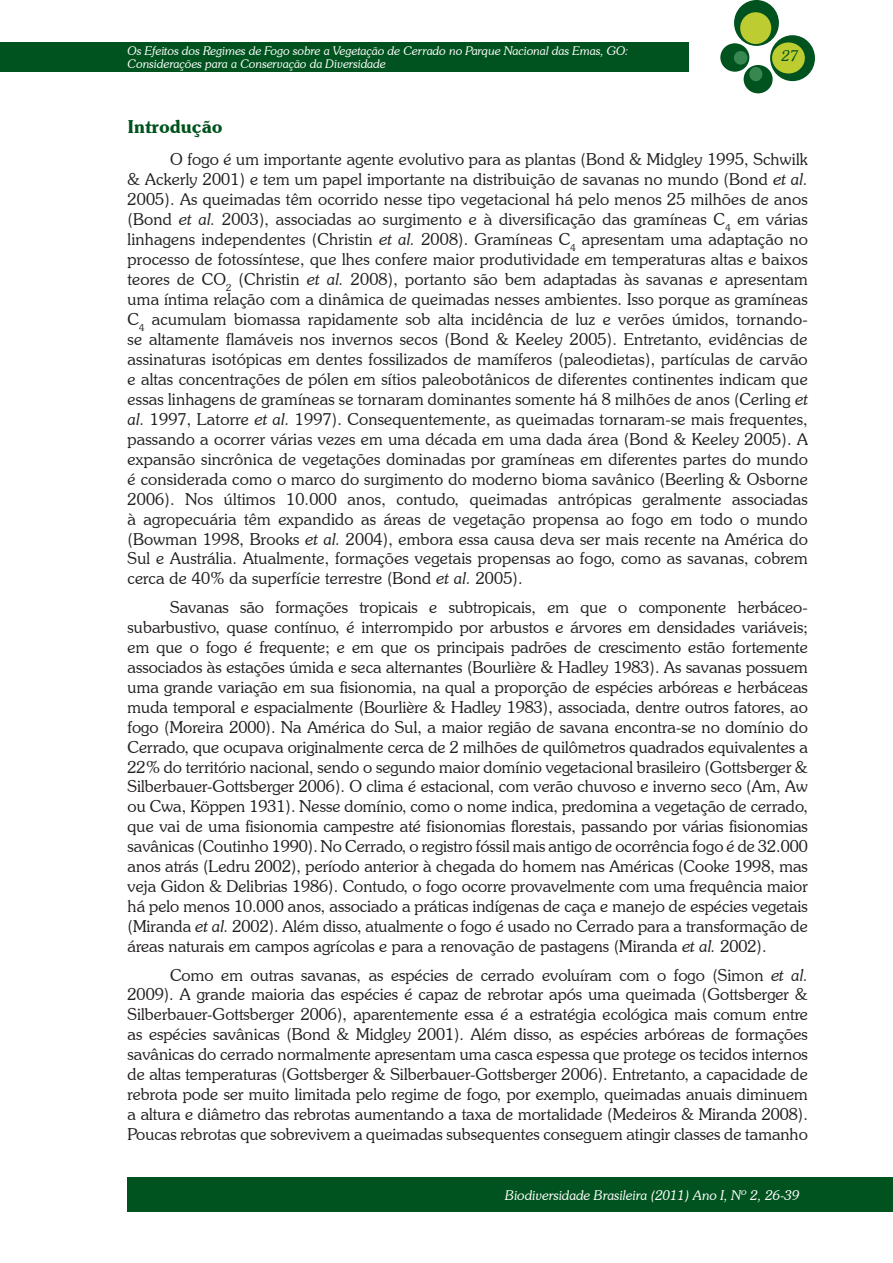
<style>
.page{position:relative;width:893px;height:1263px;background:#fff}
.page>*{position:absolute;margin:0;border:0;box-sizing:border-box;transform-origin:0 0}
.t1{font:600 18px "Souvenir IT Cby BT";color:#00531e}
.t2{font:300 16.5px/20px "Souvenir IT Cby BT";color:#231f20;text-align:justify}
.t3{font:italic 300 15px "Souvenir IT Cby BT";color:#00531e}
.t4{font:italic 300 13.5px "Souvenir IT Cby BT";color:#fff}
.t5{font:italic 300 12px/13.5px "Souvenir IT Cby BT";color:#fff}
.s1{font-style:italic}
</style>
<div class="page">
<div style="left:0;top:43px;width:689px;height:29px;background:#00531e"></div>
<div style="left:734px;top:0;width:45px;height:46px;background:#00531e;border-radius:50%"></div>
<div style="left:770px;top:35px;width:45px;height:46px;background:#00531e;border-radius:50%"></div>
<div style="left:720px;top:43px;width:29px;height:29px;background:#00531e;border-radius:50%"></div>
<div style="left:744px;top:65px;width:29px;height:28px;background:#00531e;border-radius:50%"></div>
<div style="left:740px;top:12px;width:31px;height:32px;background:#bdcd31;border-radius:50%"></div>
<div style="left:772px;top:42px;width:33px;height:31px;background:#bdcd31;border-radius:50%"></div>
<div style="left:734px;top:51px;width:13px;height:14px;background:#388750;border-radius:50%"></div>
<div style="left:749px;top:67px;width:13px;height:14px;background:#388750;border-radius:50%"></div>
<div style="left:128px;top:1178px;width:765px;height:34px;background:#00531e"></div>
<p class="t5" style="left:128px;top:44px;width:502px">Os Efeitos dos Regimes de Fogo sobre a Vegetação de Cerrado no Parque Nacional das Emas, GO:<br>Considerações para a Conservação da Diversidade</p>
<p class="t3" style="left:782px;top:46px;width:18px">27</p>
<p class="t1" style="left:128px;top:115px;width:97px">Introdução</p>
<p class="t2" style="left:128px;top:149px;width:682px;text-indent:43px">O fogo é um importante agente evolutivo para as plantas (Bond &amp; Midgley 1995, Schwilk &amp; Ackerly 2001) e tem um papel importante na distribuição de savanas no mundo (Bond <span class="s1">et al.<br></span>2005). As queimadas têm ocorrido nesse tipo vegetacional há pelo menos 25 milhões de anos (Bond <span class="s1">et al.</span> 2003), associadas ao surgimento e à diversificação das gramíneas C<sub>4</sub> em várias linhagens independentes (Christin <span class="s1">et al.</span> 2008). Gramíneas C<sub>4</sub> apresentam uma adaptação no processo de fotossíntese, que lhes confere maior produtividade em temperaturas altas e baixos teores de CO<sub>2</sub> (Christin <span class="s1">et al.</span> 2008), portanto são bem adaptadas às savanas e apresentam uma íntima relação com a dinâmica de queimadas nesses ambientes. Isso porque as gramíneas C<sub>4</sub> acumulam biomassa rapidamente sob alta incidência de luz e verões úmidos, tornando&shy;se altamente flamáveis nos invernos secos (Bond &amp; Keeley 2005). Entretanto, evidências de assinaturas isotópicas em dentes fossilizados de mamíferos (paleodietas), partículas de carvão e altas concentrações de pólen em sítios paleobotânicos de diferentes continentes indicam que essas linhagens de gramíneas se tornaram dominantes somente há 8 milhões de anos (Cerling <span class="s1">et al.</span> 1997, Latorre <span class="s1">et al.</span> 1997). Consequentemente, as queimadas tornaram-se mais frequentes, passando a ocorrer várias vezes em uma década em uma dada área (Bond &amp; Keeley 2005). A expansão sincrônica de vegetações dominadas por gramíneas em diferentes partes do mundo é considerada como o marco do surgimento do moderno bioma savânico (Beerling &amp; Osborne 2006). Nos últimos 10.000 anos, contudo, queimadas antrópicas geralmente associadas à agropecuária têm expandido as áreas de vegetação propensa ao fogo em todo o mundo (Bowman 1998, Brooks <span class="s1">et al.</span> 2004), embora essa causa deva ser mais recente na América do Sul e Austrália. Atualmente, formações vegetais propensas ao fogo, como as savanas, cobrem cerca de 40% da superfície terrestre (Bond <span class="s1">et al.</span> 2005).</p>
<p class="t2" style="left:128px;top:597px;width:682px;text-indent:43px">Savanas são formações tropicais e subtropicais, em que o componente herbáceo&shy;subarbustivo, quase contínuo, é interrompido por arbustos e árvores em densidades variáveis; em que o fogo é frequente; e em que os principais padrões de crescimento estão fortemente associados às estações úmida e seca alternantes (Bourlière &amp; Hadley 1983). As savanas possuem uma grande variação em sua fisionomia, na qual a proporção de espécies arbóreas e herbáceas muda temporal e espacialmente (Bourlière &amp; Hadley 1983), associada, dentre outros fatores, ao fogo (Moreira 2000). Na América do Sul, a maior região de savana encontra-se no domínio do Cerrado, que ocupava originalmente cerca de 2 milhões de quilômetros quadrados equivalentes a 22% do território nacional, sendo o segundo maior domínio vegetacional brasileiro (Gottsberger &amp; Silberbauer-Gottsberger 2006). O clima é estacional, com verão chuvoso e inverno seco (Am, Aw ou Cwa, Köppen 1931). Nesse domínio, como o nome indica, predomina a vegetação de cerrado, que vai de uma fisionomia campestre até fisionomias florestais, passando por várias fisionomias savânicas (Coutinho 1990). No Cerrado, o registro fóssil mais antigo de ocorrência fogo é de 32.000 anos atrás (Ledru 2002), período anterior à chegada do homem nas Américas (Cooke 1998, mas veja Gidon &amp; Delibrias 1986). Contudo, o fogo ocorre provavelmente com uma frequência maior há pelo menos 10.000 anos, associado a práticas indígenas de caça e manejo de espécies vegetais (Miranda <span class="s1">et al.</span> 2002). Além disso, atualmente o fogo é usado no Cerrado para a transformação de áreas naturais em campos agrícolas e para a renovação de pastagens (Miranda <span class="s1">et al.</span> 2002).</p>
<p class="t2" style="left:128px;top:964px;width:682px;text-indent:43px">Como em outras savanas, as espécies de cerrado evoluíram com o fogo (Simon <span class="s1">et al.<br></span>2009). A grande maioria das espécies é capaz de rebrotar após uma queimada (Gottsberger &amp; Silberbauer-Gottsberger 2006), aparentemente essa é a estratégia ecológica mais comum entre as espécies savânicas (Bond &amp; Midgley 2001). Além disso, as espécies arbóreas de formações savânicas do cerrado normalmente apresentam uma casca espessa que protege os tecidos internos de altas temperaturas (Gottsberger &amp; Silberbauer-Gottsberger 2006). Entretanto, a capacidade de rebrota pode ser muito limitada pelo regime de fogo, por exemplo, queimadas anuais diminuem a altura e diâmetro das rebrotas aumentando a taxa de mortalidade (Medeiros &amp; Miranda 2008).<br>Poucas rebrotas que sobrevivem a queimadas subsequentes conseguem atingir classes de tamanho</p>
<p class="t4" style="left:505px;top:1187px;width:296px">Biodiversidade Brasileira (2011) Ano I, Nº 2, 26-39</p>
</div>
